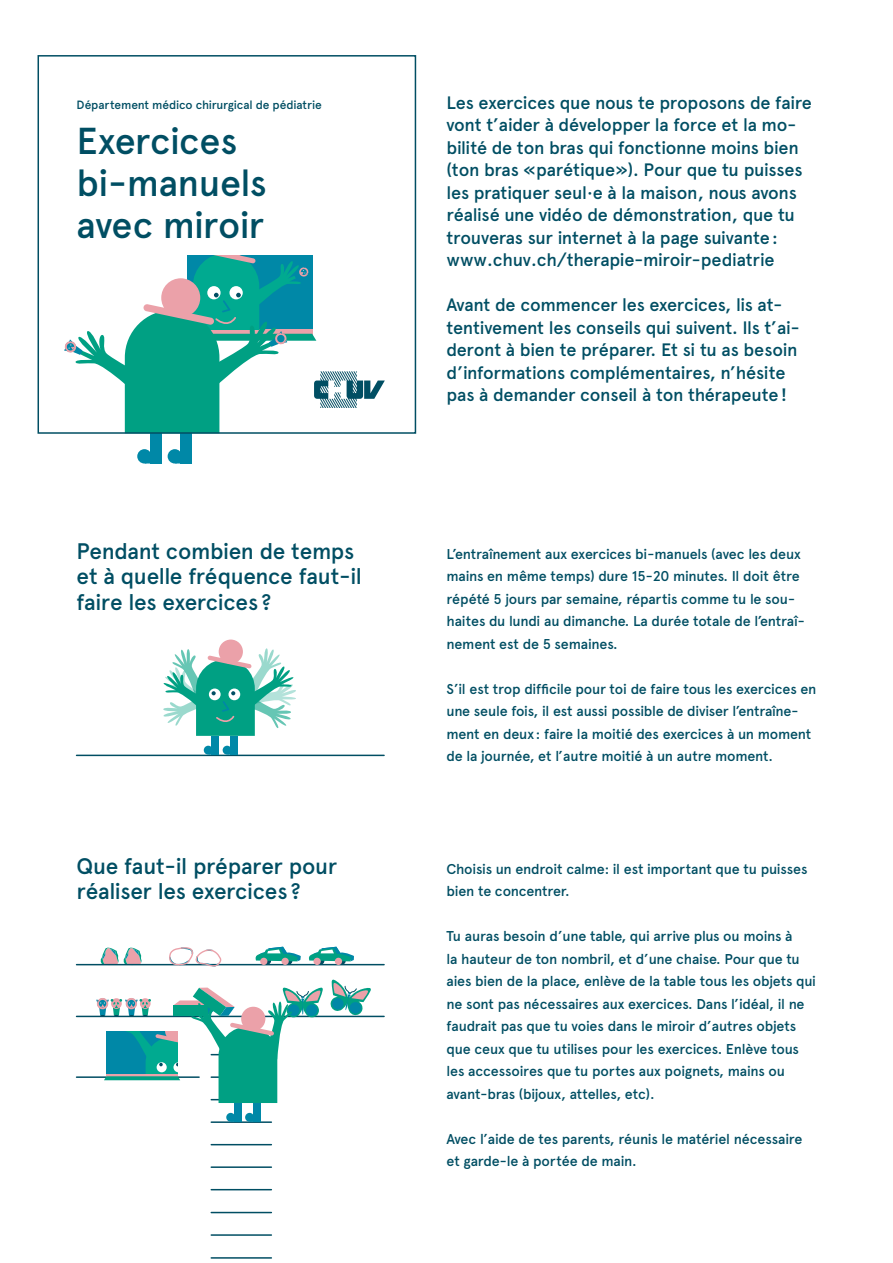
<style>
.page{position:relative;width:893px;height:1263px;background:#fff}
.page>*{position:absolute;margin:0;border:0;box-sizing:border-box;transform-origin:0 0}
.t1{font:500 37.5px/42px "Apercu";letter-spacing:-.015em;color:#004e63}
.t2{font:500 22.5px/25.5px "Apercu";letter-spacing:-.015em;color:#004e63}
.t3{font:500 18px/22.5px "Apercu";letter-spacing:-.015em;color:#004e63}
.t4{font:500 14.25px/22.5px "Apercu";letter-spacing:-.015em;color:#004e63}
.t5{font:500 12px "Apercu";letter-spacing:-.01em;color:#004e63}
</style>
<div class="page">
<div style="left:150px;top:433px;width:12px;height:30px;background:#0088a7"></div>
<div style="left:181px;top:433px;width:11px;height:30px;background:#0088a7"></div>
<div style="left:168px;top:449px;width:14px;height:14px;background:#0088a7;border-radius:50%"></div>
<div style="left:137px;top:449px;width:15px;height:14px;background:#0088a7;border-radius:50%"></div>
<div style="left:38px;top:55px;width:378px;height:379px;border:2px solid #004e63"></div>
<svg style="left:63px;top:255px;width:322px;height:178px"></svg>
<hr style="left:77px;top:755px;width:307px;height:1px;background:#004e63">
<div style="left:219px;top:639px;width:24px;height:25px;background:#eba1a9;border-radius:50%"></div>
<div style="left:212px;top:736px;width:7px;height:19px;background:#0088a7"></div>
<div style="left:231px;top:736px;width:7px;height:19px;background:#0088a7"></div>
<div style="left:223px;top:746px;width:9px;height:9px;background:#0088a7;border-radius:50%"></div>
<div style="left:204px;top:746px;width:9px;height:9px;background:#0088a7;border-radius:50%"></div>
<svg style="left:163px;top:648px;width:133px;height:88px"></svg>
<svg style="left:101px;top:947px;width:41px;height:17px"></svg>
<svg style="left:330px;top:979px;width:42px;height:37px"></svg>
<hr style="left:77px;top:964px;width:307px;height:1px;background:#004e63">
<hr style="left:77px;top:1016px;width:307px;height:1px;background:#004e63">
<hr style="left:77px;top:1076px;width:122px;height:2px;background:#004e63">
<svg style="left:168px;top:947px;width:54px;height:20px"></svg>
<div style="left:317px;top:957px;width:7px;height:7px;background:#004e63;border-radius:50%"></div>
<div style="left:335px;top:958px;width:7px;height:7px;background:#eba1a9;border-radius:50%"></div>
<div style="left:313px;top:958px;width:8px;height:7px;background:#eba1a9;border-radius:50%"></div>
<svg style="left:309px;top:947px;width:45px;height:14px"></svg>
<div style="left:285px;top:957px;width:7px;height:7px;background:#005766;border-radius:50%"></div>
<div style="left:281px;top:958px;width:8px;height:7px;background:#eba1a9;border-radius:50%"></div>
<div style="left:260px;top:958px;width:7px;height:7px;background:#eba1a9;border-radius:50%"></div>
<svg style="left:255px;top:947px;width:46px;height:14px"></svg>
<hr style="left:211px;top:1121px;width:60px;height:2px;background:#004e63">
<hr style="left:211px;top:1189px;width:60px;height:1px;background:#004e63">
<hr style="left:211px;top:1234px;width:60px;height:2px;background:#004e63">
<hr style="left:211px;top:1144px;width:60px;height:1px;background:#004e63">
<hr style="left:211px;top:1212px;width:60px;height:1px;background:#004e63">
<hr style="left:211px;top:1257px;width:60px;height:2px;background:#004e63">
<hr style="left:211px;top:1166px;width:60px;height:2px;background:#004e63">
<div style="left:234px;top:1103px;width:7px;height:19px;background:#0088a7"></div>
<div style="left:253px;top:1103px;width:7px;height:19px;background:#0088a7"></div>
<div style="left:245px;top:1113px;width:9px;height:9px;background:#0088a7;border-radius:50%"></div>
<div style="left:226px;top:1113px;width:9px;height:9px;background:#0088a7;border-radius:50%"></div>
<svg style="left:96px;top:987px;width:228px;height:116px"></svg>
<p class="t5" style="left:77px;top:97px;width:247px">Département médico chirurgical de pédiatrie</p>
<h1 class="t1" style="left:77px;top:120px;width:192px">Exercices bi-manuels avec miroir</h1>
<p class="t3" style="left:446px;top:91px;width:367px">Les exercices que nous te proposons de faire vont t’aider à développer la force et la mo&shy;bilité de ton bras qui fonctionne moins bien (ton bras «parétique»). Pour que tu puisses les pratiquer seul·e à la maison, nous avons réalisé une vidéo de démonstration, que tu trouveras sur internet à la page suivante: www.chuv.ch/therapie-miroir-pediatrie</p>
<p class="t3" style="left:446px;top:294px;width:355px">Avant de commencer les exercices, lis at&shy;tentivement les conseils qui suivent. Ils t’ai&shy;deront à bien te préparer. Et si tu as besoin d’informations complémentaires, n’hésite pas à demander conseil à ton thérapeute!</p>
<h2 class="t2" style="left:77px;top:538px;width:287px">Pendant combien de temps et à quelle fréquence faut-il faire les exercices ?</h2>
<p class="t4" style="left:446px;top:543px;width:360px">L’entraînement aux exercices bi-manuels (avec les deux mains en même temps) dure 15-20 minutes. Il doit être répété 5 jours par semaine, répartis comme tu le sou&shy;haites du lundi au dimanche. La durée totale de l’entraî&shy;nement est de 5 semaines.</p>
<p class="t4" style="left:446px;top:678px;width:371px">S’il est trop difficile pour toi de faire tous les exercices en une seule fois, il est aussi possible de diviser l’entraîne&shy;ment en deux : faire la moitié des exercices à un moment de la journée, et l’autre moitié à un autre moment.</p>
<h2 class="t2" style="left:77px;top:853px;width:262px">Que faut-il préparer pour réaliser les exercices ?</h2>
<p class="t4" style="left:446px;top:858px;width:362px">Choisis un endroit calme: il est important que tu puisses bien te concentrer.</p>
<p class="t4" style="left:446px;top:925px;width:371px">Tu auras besoin d’une table, qui arrive plus ou moins à<br>la hauteur de ton nombril, et d’une chaise. Pour que tu aies bien de la place, enlève de la table tous les objets qui ne sont pas nécessaires aux exercices. Dans l’idéal, il ne faudrait pas que tu voies dans le miroir d’autres objets que ceux que tu utilises pour les exercices. Enlève tous les accessoires que tu portes aux poignets, mains ou avant-bras (bijoux, attelles, etc).</p>
<p class="t4" style="left:446px;top:1128px;width:357px">Avec l’aide de tes parents, réunis le matériel nécessaire et garde-le à portée de main.</p>
</div>
